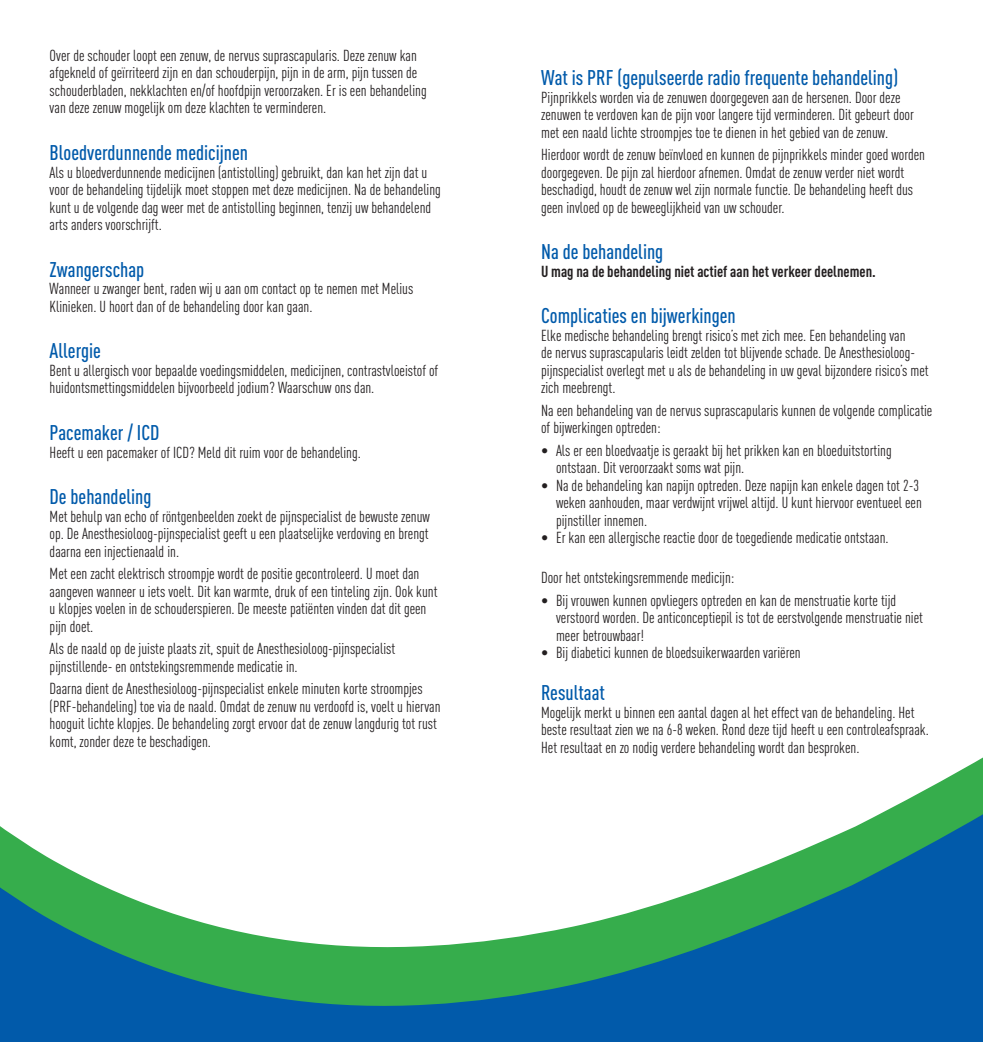
<style>
.page{position:relative;width:983px;height:1042px;background:#fff}
.page>*{position:absolute;margin:0;border:0;box-sizing:border-box;transform-origin:0 0}
.Kop{font:500 21px "DIN Cond";color:#015aaa}
.Lopende_tekst{font:15.75px/17.5px "DIN Cond";color:#231f20}
.Opsomming{font:15.75px/17.5px "DIN Cond";color:#231f20}
.Bold{font:700 15.75px "DIN Cond";color:#231f20}
</style>
<div class="page">
<svg style="left:0;top:758px;width:982px;height:284px"></svg>
<p class="Lopende_tekst" style="left:50px;top:46px;width:378px">Over de schouder loopt een zenuw, de nervus suprascapularis. Deze zenuw kan afgekneld of geïrriteerd zijn en dan schouderpijn, pijn in de arm, pijn tussen de schouderbladen, nekklachten en/of hoofdpijn veroorzaken. Er is een behandeling van deze zenuw mogelijk om deze klachten te verminderen.</p>
<p class="Kop" style="left:50px;top:140px;width:200px">Bloedverdunnende medicijnen</p>
<p class="Lopende_tekst" style="left:50px;top:163px;width:393px">Als u bloedverdunnende medicijnen (antistolling) gebruikt, dan kan het zijn dat u voor de behandeling tijdelijk moet stoppen met deze medicijnen. Na de behandeling kunt u de volgende dag weer met de antistolling beginnen, tenzij uw behandelend arts anders voorschrijft.</p>
<p class="Kop" style="left:50px;top:257px;width:96px">Zwangerschap</p>
<p class="Lopende_tekst" style="left:50px;top:280px;width:365px">Wanneer u zwanger bent, raden wij u aan om contact op te nemen met Melius<br>Klinieken. U hoort dan of de behandeling door kan gaan.</p>
<p class="Kop" style="left:50px;top:338px;width:53px">Allergie</p>
<p class="Lopende_tekst" style="left:50px;top:361px;width:390px">Bent u allergisch voor bepaalde voedingsmiddelen, medicijnen, contrastvloeistof of huidontsmettingsmiddelen bijvoorbeeld jodium? Waarschuw ons dan.</p>
<p class="Kop" style="left:50px;top:420px;width:111px">Pacemaker / ICD</p>
<p class="Lopende_tekst" style="left:50px;top:443px;width:313px">Heeft u een pacemaker of ICD? Meld dit ruim voor de behandeling.</p>
<p class="Kop" style="left:50px;top:484px;width:103px">De behandeling</p>
<p class="Lopende_tekst" style="left:50px;top:507px;width:382px;text-align:justify">Met behulp van echo of röntgenbeelden zoekt de pijnspecialist de bewuste zenuw op. De Anesthesioloog-pijnspecialist geeft u een plaatselijke verdoving en brengt daarna een injectienaald in.</p>
<p class="Lopende_tekst" style="left:50px;top:565px;width:389px">Met een zacht elektrisch stroompje wordt de positie gecontroleerd. U moet dan aangeven wanneer u iets voelt. Dit kan warmte, druk of een tinteling zijn. Ook kunt u klopjes voelen in de schouderspieren. De meeste patiënten vinden dat dit geen pijn doet.</p>
<p class="Lopende_tekst" style="left:50px;top:640px;width:347px">Als de naald op de juiste plaats zit, spuit de Anesthesioloog-pijnspecialist pijnstillende- en ontstekingsremmende medicatie in.</p>
<p class="Lopende_tekst" style="left:50px;top:680px;width:392px">Daarna dient de Anesthesioloog-pijnspecialist enkele minuten korte stroompjes (PRF-behandeling) toe via de naald. Omdat de zenuw nu verdoofd is, voelt u hiervan hooguit lichte klopjes. De behandeling zorgt ervoor dat de zenuw langdurig tot rust komt, zonder deze te beschadigen.</p>
<p class="Kop" style="left:541px;top:65px;width:358px">Wat is PRF (gepulseerde radio frequente behandeling)</p>
<p class="Lopende_tekst" style="left:541px;top:88px;width:374px">Pijnprikkels worden via de zenuwen doorgegeven aan de hersenen. Door deze zenuwen te verdoven kan de pijn voor langere tijd verminderen. Dit gebeurt door met een naald lichte stroompjes toe te dienen in het gebied van de zenuw.</p>
<p class="Lopende_tekst" style="left:541px;top:146px;width:385px">Hierdoor wordt de zenuw beïnvloed en kunnen de pijnprikkels minder goed worden doorgegeven. De pijn zal hierdoor afnemen. Omdat de zenuw verder niet wordt beschadigd, houdt de zenuw wel zijn normale functie. De behandeling heeft dus geen invloed op de beweeglijkheid van uw schouder.</p>
<p class="Kop" style="left:541px;top:239px;width:124px">Na de behandeling</p>
<p class="Bold" style="left:541px;top:261px;width:336px">U mag na de behandeling niet actief aan het verkeer deelnemen.</p>
<p class="Kop" style="left:541px;top:303px;width:196px">Complicaties en bijwerkingen</p>
<p class="Lopende_tekst" style="left:541px;top:326px;width:389px">Elke medische behandeling brengt risico’s met zich mee. Een behandeling van<br>de nervus suprascapularis leidt zelden tot blijvende schade. De Anesthesioloog&shy;pijnspecialist overlegt met u als de behandeling in uw geval bijzondere risico’s met zich meebrengt.</p>
<p class="Lopende_tekst" style="left:541px;top:401px;width:392px">Na een behandeling van de nervus suprascapularis kunnen de volgende complicatie of bijwerkingen optreden:</p>
<p class="Opsomming" style="left:556px;top:441px;width:337px;text-indent:-15px">• Als er een bloedvaatje is geraakt bij het prikken kan en bloeduitstorting ontstaan. Dit veroorzaakt soms wat pijn.</p>
<p class="Opsomming" style="left:556px;top:476px;width:367px;text-indent:-15px">• Na de behandeling kan napijn optreden. Deze napijn kan enkele dagen tot 2-3 weken aanhouden, maar verdwijnt vrijwel altijd. U kunt hiervoor eventueel een pijnstiller innemen.</p>
<p class="Opsomming" style="left:541px;top:529px;width:349px">• Er kan een allergische reactie door de toegediende medicatie ontstaan.</p>
<p class="Lopende_tekst" style="left:541px;top:569px;width:195px">Door het ontstekingsremmende medicijn:</p>
<p class="Opsomming" style="left:556px;top:591px;width:368px;text-indent:-15px">• Bij vrouwen kunnen opvliegers optreden en kan de menstruatie korte tijd verstoord worden. De anticonceptiepil is tot de eerstvolgende menstruatie niet meer betrouwbaar!</p>
<p class="Opsomming" style="left:541px;top:644px;width:261px">• Bij diabetici kunnen de bloedsuikerwaarden variëren</p>
<p class="Kop" style="left:541px;top:680px;width:65px">Resultaat</p>
<p class="Lopende_tekst" style="left:541px;top:703px;width:389px">Mogelijk merkt u binnen een aantal dagen al het effect van de behandeling. Het beste resultaat zien we na 6-8 weken. Rond deze tijd heeft u een controleafspraak.<br>Het resultaat en zo nodig verdere behandeling wordt dan besproken.</p>
</div>
